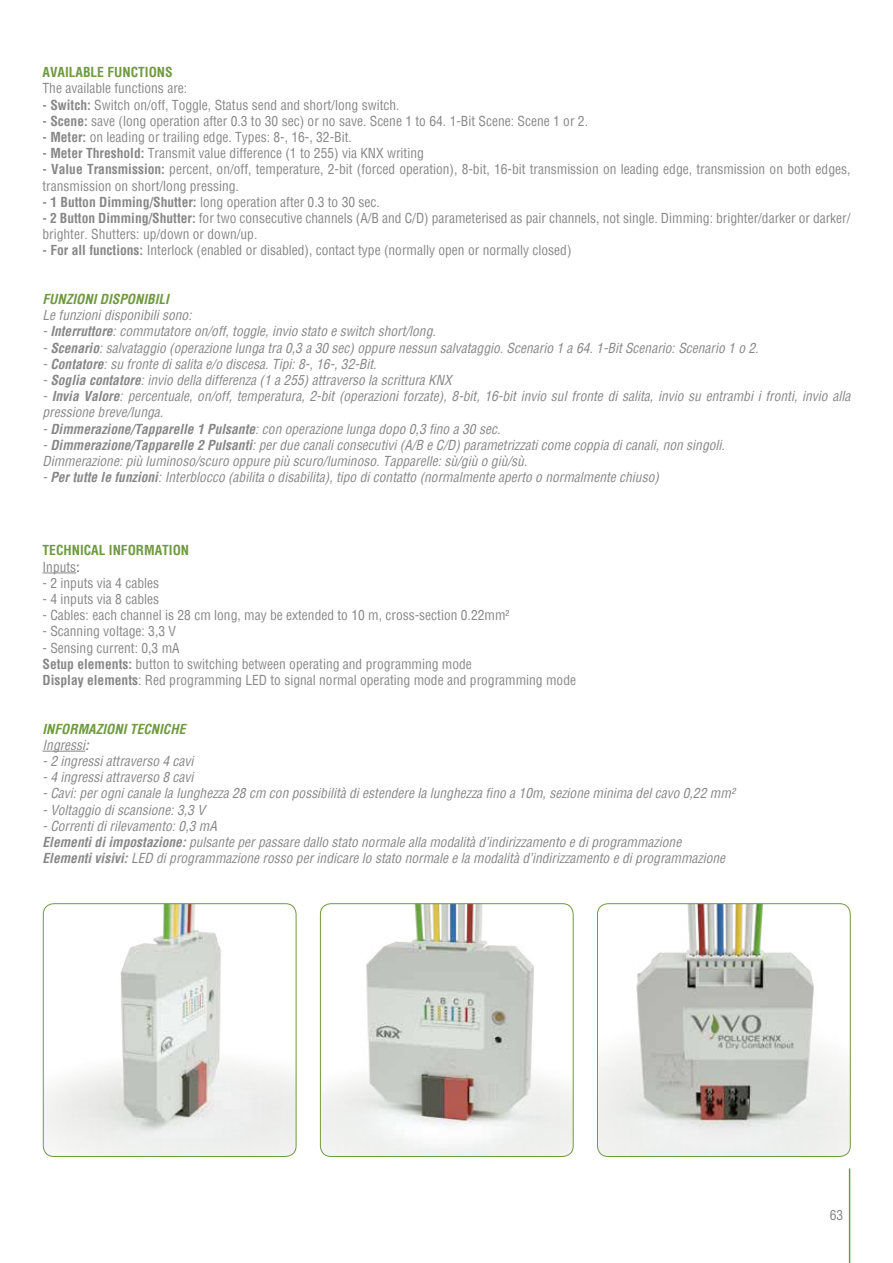
<style>
.page{position:relative;width:893px;height:1263px;background:#fff}
.page>*{position:absolute;margin:0;border:0;box-sizing:border-box;transform-origin:0 0}
.t1{font:italic condensed 13.5px/16.2px "Helvetica";color:#878787}
.t2{font:condensed 13.5px/16.2px "Helvetica";color:#878787}
.t3{font:italic 700 condensed 13.5px/16.2px "Helvetica";color:#709a42}
.t4{font:700 condensed 13.5px/16.2px "Helvetica";color:#709a42}
.s1{font-weight:700}
.s2{font-weight:400;color:#878787}
.s3{color:#878787}
</style>
<div class="page">
<hr style="left:849px;top:1168px;width:1px;height:95px;background:#709a42">
<hr style="left:43px;top:573px;width:33px;height:1px;background:#878787">
<hr style="left:43px;top:751px;width:42px;height:1px;background:#878787">
<img style="left:43px;top:904px;width:253px;height:252px">
<div style="left:43px;top:903px;width:253px;height:254px;border:1px solid #709a42;border-radius:11px"></div>
<img style="left:320px;top:904px;width:253px;height:252px">
<div style="left:320px;top:903px;width:253px;height:254px;border:1px solid #709a42;border-radius:11px"></div>
<img style="left:597px;top:904px;width:253px;height:252px">
<div style="left:597px;top:903px;width:253px;height:254px;border:1px solid #709a42;border-radius:11px"></div>
<p class="t4" style="left:43px;top:64px;width:132px">AVAILABLE FUNCTIONS</p>
<p class="t2" style="left:43px;top:80px;width:146px">The available functions are:</p>
<p class="t2" style="left:43px;top:96px;width:358px"><span class="s1">- Switch:</span> Switch on/off, Toggle, Status send and short/long switch.</p>
<p class="t2" style="left:43px;top:112px;width:547px"><span class="s1">- Scene:</span> save (long operation after 0.3 to 30 sec) or no save. Scene 1 to 64. 1-Bit Scene: Scene 1 or 2.</p>
<p class="t2" style="left:43px;top:129px;width:311px"><span class="s1">- Meter:</span> on leading or trailing edge. Types: 8-, 16-, 32-Bit.</p>
<p class="t2" style="left:43px;top:145px;width:383px"><span class="s1">- Meter Threshold:</span> Transmit value difference (1 to 255) via KNX writing</p>
<p class="t2" style="left:43px;top:161px;width:809px"><span class="s1">- Value Transmission:</span> percent, on/off, temperature, 2-bit (forced operation), 8-bit, 16-bit transmission on leading edge, transmission on both edges, transmission on short/long pressing.</p>
<p class="t2" style="left:43px;top:193px;width:339px"><span class="s1">- 1 Button Dimming/Shutter:</span> long operation after 0.3 to 30 sec.</p>
<p class="t2" style="left:43px;top:210px;width:809px"><span class="s1">- 2 Button Dimming/Shutter:</span> for two consecutive channels (A/B and C/D) parameterised as pair channels, not single. Dimming: brighter/darker or darker/ brighter. Shutters: up/down or down/up.</p>
<p class="t2" style="left:43px;top:242px;width:530px"><span class="s1">- For all functions:</span> Interlock (enabled or disabled), contact type (normally open or normally closed)</p>
<p class="t3" style="left:43px;top:291px;width:128px">FUNZIONI DISPONIBILI</p>
<p class="t1" style="left:43px;top:307px;width:151px">Le funzioni disponibili sono:</p>
<p class="t1" style="left:43px;top:323px;width:395px">- <span class="s1">Interruttore</span>: commutatore on/off, toggle, invio stato e switch short/long.</p>
<p class="t1" style="left:43px;top:339px;width:718px">- <span class="s1">Scenario</span>: salvataggio (operazione lunga tra 0,3 a 30 sec) oppure nessun salvataggio. Scenario 1 a 64. 1-Bit Scenario: Scenario 1 o 2.</p>
<p class="t1" style="left:43px;top:355px;width:336px">- <span class="s1">Contatore</span>: su fronte di salita e/o discesa. Tipi: 8-, 16-, 32-Bit.</p>
<p class="t1" style="left:43px;top:372px;width:410px">- <span class="s1">Soglia contatore</span>: invio della differenza (1 a 255) attraverso la scrittura KNX</p>
<p class="t1" style="left:43px;top:388px;width:809px">- <span class="s1">Invia Valore</span>: percentuale, on/off, temperatura, 2-bit (operazioni forzate), 8-bit, 16-bit invio sul fronte di salita, invio su entrambi i fronti, invio alla pressione breve/lunga.</p>
<p class="t1" style="left:43px;top:420px;width:459px">- <span class="s1">Dimmerazione/Tapparelle 1 Pulsante</span>: con operazione lunga dopo 0,3 fino a 30 sec.</p>
<p class="t1" style="left:43px;top:436px;width:684px">- <span class="s1">Dimmerazione/Tapparelle 2 Pulsanti</span>: per due canali consecutivi (A/B e C/D) parametrizzati come coppia di canali, non singoli.<br>Dimmerazione: più luminoso/scuro oppure più scuro/luminoso. Tapparelle: sù/giù o giù/sù.</p>
<p class="t1" style="left:43px;top:469px;width:618px">- <span class="s1">Per tutte le funzioni</span>: Interblocco (abilita o disabilita), tipo di contatto (normalmente aperto o normalmente chiuso)</p>
<p class="t4" style="left:43px;top:542px;width:148px">TECHNICAL INFORMATION<br><span class="s2">Inputs</span><span class="s3">:</span></p>
<p class="t2" style="left:43px;top:575px;width:118px">- 2 inputs via 4 cables</p>
<p class="t2" style="left:43px;top:591px;width:118px">- 4 inputs via 8 cables</p>
<p class="t2" style="left:43px;top:607px;width:469px">- Cables: each channel is 28 cm long, may be extended to 10 m, cross-section 0.22mm²</p>
<p class="t2" style="left:43px;top:623px;width:135px">- Scanning voltage: 3,3 V</p>
<p class="t2" style="left:43px;top:639px;width:535px">- Sensing current: 0,3 mA<br><span class="s1">Setup elements:</span> button to switching between operating and programming mode<br><span class="s1">Display elements</span>: Red programming LED to signal normal operating mode and programming mode</p>
<p class="t3" style="left:43px;top:720px;width:144px">INFORMAZIONI TECNICHE<br><span class="s2">Ingressi</span><span class="s3">:</span></p>
<p class="t1" style="left:43px;top:753px;width:153px">- 2 ingressi attraverso 4 cavi</p>
<p class="t1" style="left:43px;top:769px;width:153px">- 4 ingressi attraverso 8 cavi</p>
<p class="t1" style="left:43px;top:785px;width:694px">- Cavi: per ogni canale la lunghezza 28 cm con possibilità di estendere la lunghezza fino a 10m, sezione minima del cavo 0,22 mm²</p>
<p class="t1" style="left:43px;top:801px;width:164px">- Voltaggio di scansione: 3,3 V</p>
<p class="t1" style="left:43px;top:818px;width:684px">- Correnti di rilevamento: 0,3 mA<br><span class="s1">Elementi di impostazione:</span> pulsante per passare dallo stato normale alla modalità d’indirizzamento e di programmazione<br><span class="s1">Elementi visivi:</span> LED di programmazione rosso per indicare lo stato normale e la modalità d’indirizzamento e di programmazione</p>
<p class="t2" style="left:830px;top:1207px;width:15px">63</p>
</div>
